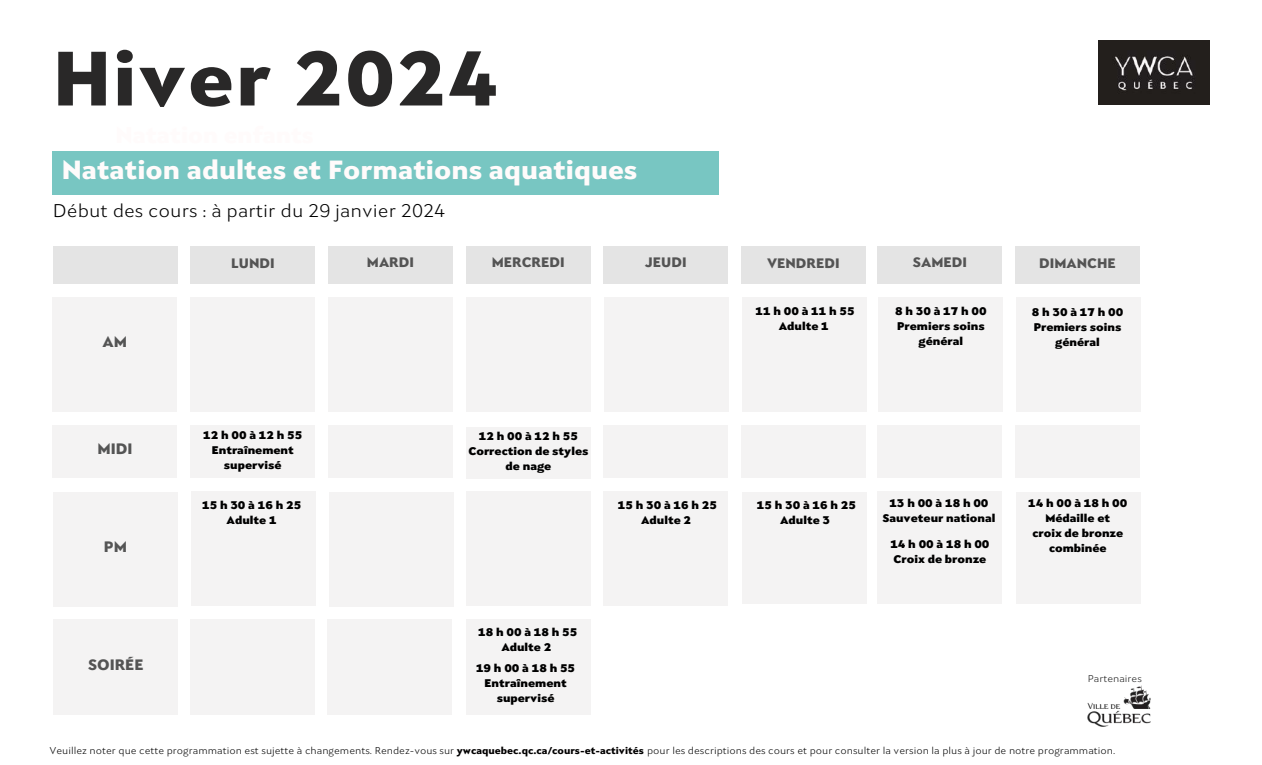
<style>
.page{position:relative;width:1262px;height:765px;background:#fff}
.page>*{position:absolute;margin:0;border:0;box-sizing:border-box;transform-origin:0 0}
.t1{font:900 77.88px "Seven One Eight";letter-spacing:.02em;color:#292828}
.t2{font:900 26.62px "Seven One Eight";color:#fffbfb}
.t3{font:300 18.62px "Seven One Eight";color:#000}
.t4{font:900 15.25px "Seven One Eight";color:#545454}
.t5{font:900 13.88px "Seven One Eight";color:#545454}
.t6{font:900 11.25px/15px "Seven One Eight";color:#000;text-align:center}
.t7{font:300 10px "Seven One Eight";color:#000}
.t8{font:300 10px "Seven One Eight";color:#1c1c1c}
.s1{color:#fffbfb}
.s2{font-weight:900}
</style>
<div class="page">
<div style="left:191px;top:246px;width:124px;height:38px;background:#e4e4e4"></div>
<div style="left:328px;top:246px;width:124px;height:38px;background:#e4e4e4"></div>
<div style="left:466px;top:246px;width:124px;height:38px;background:#e4e4e4"></div>
<div style="left:603px;top:246px;width:124px;height:38px;background:#e4e4e4"></div>
<div style="left:741px;top:246px;width:124px;height:38px;background:#e4e4e4"></div>
<div style="left:53px;top:246px;width:124px;height:38px;background:#e4e4e4"></div>
<div style="left:53px;top:298px;width:124px;height:114px;background:#f4f3f3"></div>
<div style="left:190px;top:298px;width:125px;height:114px;background:#f4f3f3"></div>
<div style="left:53px;top:425px;width:124px;height:53px;background:#f4f3f3"></div>
<div style="left:190px;top:425px;width:125px;height:53px;background:#f4f3f3"></div>
<div style="left:329px;top:425px;width:124px;height:53px;background:#f4f3f3"></div>
<div style="left:466px;top:427px;width:124px;height:51px;background:#f4f3f3"></div>
<div style="left:603px;top:425px;width:124px;height:53px;background:#f4f3f3"></div>
<div style="left:740px;top:425px;width:125px;height:53px;background:#f4f3f3"></div>
<div style="left:54px;top:492px;width:124px;height:114px;background:#f4f3f3"></div>
<div style="left:54px;top:619px;width:124px;height:96px;background:#f4f3f3"></div>
<div style="left:466px;top:619px;width:125px;height:96px;background:#f4f3f3"></div>
<div style="left:328px;top:298px;width:124px;height:114px;background:#f4f3f3"></div>
<div style="left:466px;top:298px;width:124px;height:114px;background:#f4f3f3"></div>
<div style="left:604px;top:298px;width:124px;height:114px;background:#f4f3f3"></div>
<div style="left:329px;top:492px;width:124px;height:114px;background:#f4f3f3"></div>
<div style="left:742px;top:298px;width:124px;height:114px;background:#f4f3f3"></div>
<div style="left:742px;top:493px;width:124px;height:111px;background:#f4f3f3"></div>
<div style="left:190px;top:619px;width:125px;height:96px;background:#f4f3f3"></div>
<div style="left:327px;top:619px;width:124px;height:96px;background:#f4f3f3"></div>
<div style="left:191px;top:491px;width:124px;height:115px;background:#f4f3f3"></div>
<div style="left:466px;top:492px;width:124px;height:114px;background:#f4f3f3"></div>
<div style="left:603px;top:492px;width:124px;height:114px;background:#f4f3f3"></div>
<div style="left:877px;top:246px;width:124px;height:38px;background:#e4e4e4"></div>
<div style="left:1015px;top:246px;width:124px;height:38px;background:#e4e4e4"></div>
<div style="left:877px;top:425px;width:124px;height:53px;background:#f4f3f3"></div>
<div style="left:1014px;top:425px;width:125px;height:53px;background:#f4f3f3"></div>
<div style="left:878px;top:298px;width:124px;height:114px;background:#f4f3f3"></div>
<div style="left:1015px;top:298px;width:125px;height:114px;background:#f4f3f3"></div>
<div style="left:1016px;top:493px;width:124px;height:111px;background:#f4f3f3"></div>
<div style="left:877px;top:492px;width:124px;height:112px;background:#f4f3f3"></div>
<div style="left:53px;top:151px;width:666px;height:44px;background:#78c6c2"></div>
<img style="left:1098px;top:40px;width:111px;height:64px">
<img style="left:1087px;top:685px;width:63px;height:42px">
<h1 class="t1" style="left:53px;top:47px;width:446px">Hiver 2024</h1>
<h2 class="t2" style="left:62px;top:159px;width:577px">Natation adultes et Formations aquatiques</h2>
<h3 class="t3" style="left:53px;top:203px;width:394px">Début des cours : à partir du 29 janvier 2024</h3>
<p class="t5" style="left:231px;top:257px;width:45px">LUNDI</p>
<p class="t5" style="left:367px;top:257px;width:49px">MARDI</p>
<p class="t5" style="left:491px;top:257px;width:74px">MERCREDI</p>
<p class="t5" style="left:645px;top:257px;width:43px">JEUDI</p>
<p class="t5" style="left:767px;top:257px;width:74px">VENDREDI</p>
<h3 class="t4" style="left:103px;top:336px;width:26px">AM</h3>
<p class="t6" style="left:755px;top:305px;width:101px">11h00à11h55<br>Adulte 1</p>
<p class="t5" style="left:912px;top:257px;width:56px">SAMEDI</p>
<p class="t5" style="left:1039px;top:257px;width:78px">DIMANCHE</p>
<p class="t6" style="left:895px;top:305px;width:93px">8h30à17h00<br>Premiers soins général</p>
<p class="t6" style="left:1031px;top:306px;width:93px">8h30à17h00<br>Premiers soins général</p>
<h3 class="t4" style="left:97px;top:443px;width:37px">MIDI</h3>
<h3 class="t4" style="left:104px;top:541px;width:25px">PM</h3>
<h3 class="t4" style="left:88px;top:659px;width:57px">SOIRÉE</h3>
<p class="t6" style="left:203px;top:429px;width:101px">12h00à12h55<br>Entraînement supervisé</p>
<p class="t6" style="left:202px;top:499px;width:101px">15h30à16h25<br>Adulte 1</p>
<p class="t6" style="left:468px;top:430px;width:121px">12h00à12h55<br>Correction de styles de nage</p>
<p class="t6" style="left:618px;top:499px;width:101px">15h30à16h25<br>Adulte 2</p>
<p class="t6" style="left:478px;top:626px;width:101px">18h00à18h55<br>Adulte 2</p>
<p class="t6" style="left:476px;top:661px;width:101px">19h00à18h55<br>Entraînement supervisé</p>
<p class="t6" style="left:756px;top:499px;width:101px">15h30à16h25<br>Adulte 3</p>
<p class="t6" style="left:882px;top:496px;width:114px">13h00à18h00<br>Sauveteur national</p>
<p class="t6" style="left:890px;top:538px;width:101px;text-align:left">14h00à18h00<br>Croix de bronze</p>
<p class="t6" style="left:1028px;top:496px;width:101px">14h00à18h00<br>Médaille et<br>croix de bronze combinée</p>
<p class="t8" style="left:1087px;top:675px;width:56px">Partenaires</p>
<p class="t7" style="left:49px;top:747px;width:1067px">Veuillez noter que cette programmation est sujette à changements. Rendez-vous sur <span class="s1">y</span><span class="s2">wcaquebec.</span><span class="s1">q</span><span class="s2">q</span><span class="s1">c</span><span class="s2">c</span><span class="s1">.</span><span class="s2">.</span><span class="s1">c</span><span class="s2">c</span><span class="s1">a</span><span class="s2">a</span><span class="s1">/</span><span class="s2">/</span><span class="s1">c</span><span class="s2">c</span><span class="s1">o</span><span class="s2">o</span><span class="s1">u</span><span class="s2">u</span><span class="s1">r</span><span class="s2">r</span><span class="s1">s</span><span class="s2">s</span><span class="s1">-e</span><span class="s2">-e</span><span class="s1">t-</span><span class="s2">t</span><span class="s1">a</span><span class="s2">-</span><span class="s1">c</span><span class="s2">a</span><span class="s1">t</span><span class="s2">c</span><span class="s1">i</span><span class="s2">t</span><span class="s1">v</span><span class="s2">i</span><span class="s1">i</span><span class="s2">v</span><span class="s1">té</span><span class="s2">it</span><span class="s1">s</span><span class="s2">é</span><span class="s1">.</span> <span class="s2">s</span> pour les descriptions des cours et pour consulter la version la plus à jour de notre programmation.</p>
</div>
